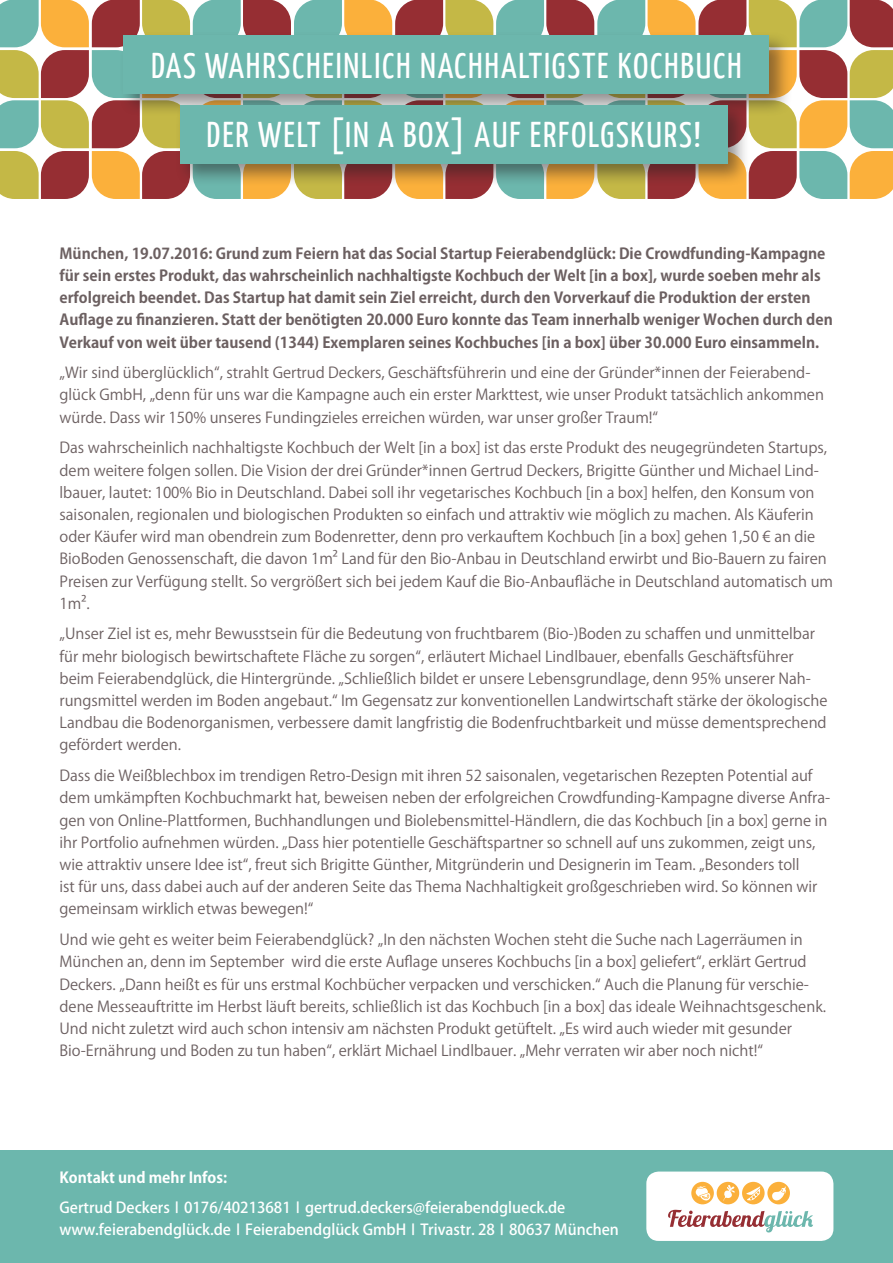
<style>
.page{position:relative;width:893px;height:1263px;background:#fff}
.page>*{position:absolute;margin:0;border:0;box-sizing:border-box;transform-origin:0 0}
.t1{font:35.85px/69.2px "Yanone Kaffeesatz";letter-spacing:.05em;color:#fff;text-align:center}
.t2{font:15px/22.2px "Koz Go Pro";color:#6c6061}
.t3{font:700 15px/22.2px "Koz Go Pro";color:#6c6061}
.t4{font:500 15px/22.2px "Koz Go Pro";color:#fff}
.t5{font:700 15px "Koz Go Pro";color:#fff}
</style>
<div class="page">
<svg style="left:0;top:0;width:893px;height:199px"></svg>
<div style="left:118px;top:30px;width:675px;height:87px;background:#231f20;opacity:.5"></div>
<div style="left:124px;top:36px;width:645px;height:58px;background:#6cb7ad"></div>
<div style="left:175px;top:100px;width:575px;height:86px;background:#231f20;opacity:.5"></div>
<div style="left:180px;top:105px;width:547px;height:58px;background:#6cb7ad"></div>
<div style="left:0;top:1150px;width:893px;height:113px;background:#6cb7ad"></div>
<div style="left:646px;top:1171px;width:187px;height:70px;background:#fff;border-radius:12px"></div>
<svg style="left:691px;top:1182px;width:99px;height:22px"></svg>
<svg style="left:668px;top:1210px;width:145px;height:22px"></svg>
<h1 class="t1" style="left:151px;top:30px;width:592px">DAS WAHRSCHEINLICH NACHHALTIGSTE KOCHBUCH<br>DER WELT [IN A BOX] AUF ERFOLGSKURS!</h1>
<p class="t3" style="left:60px;top:243px;width:775px">München, 19.07.2016: Grund zum Feiern hat das Social Startup Feierabendglück: Die Crowdfunding-Kampagne für sein erstes Produkt, das wahrscheinlich nachhaltigste Kochbuch der Welt [in a box], wurde soeben mehr als erfolgreich beendet. Das Startup hat damit sein Ziel erreicht, durch den Vorverkauf die Produktion der ersten Auflage zu finanzieren. Statt der benötigten 20.000 Euro konnte das Team innerhalb weniger Wochen durch den Verkauf von weit über tausend (1344) Exemplaren seines Kochbuches [in a box] über 30.000 Euro einsammeln.</p>
<p class="t2" style="left:60px;top:362px;width:766px">„Wir sind überglücklich“, strahlt Gertrud Deckers, Geschäftsführerin und eine der Gründer*innen der Feierabend&shy;glück GmbH, „denn für uns war die Kampagne auch ein erster Markttest, wie unser Produkt tatsächlich ankommen würde. Dass wir 150% unseres Fundingzieles erreichen würden, war unser großer Traum!“</p>
<p class="t2" style="left:60px;top:437px;width:775px">Das wahrscheinlich nachhaltigste Kochbuch der Welt [in a box] ist das erste Produkt des neugegründeten Startups, dem weitere folgen sollen. Die Vision der drei Gründer*innen Gertrud Deckers, Brigitte Günther und Michael Lind&shy;lbauer, lautet: 100% Bio in Deutschland. Dabei soll ihr vegetarisches Kochbuch [in a box] helfen, den Konsum von saisonalen, regionalen und biologischen Produkten so einfach und attraktiv wie möglich zu machen. Als Käuferin oder Käufer wird man obendrein zum Bodenretter, denn pro verkauftem Kochbuch [in a box] gehen 1,50 € an die BioBoden Genossenschaft, die davon 1m² Land für den Bio-Anbau in Deutschland erwirbt und Bio-Bauern zu fairen Preisen zur Verfügung stellt. So vergrößert sich bei jedem Kauf die Bio-Anbaufläche in Deutschland automatisch um 1m².</p>
<p class="t2" style="left:60px;top:623px;width:769px">„Unser Ziel ist es, mehr Bewusstsein für die Bedeutung von fruchtbarem (Bio-)Boden zu schaffen und unmittelbar für mehr biologisch bewirtschaftete Fläche zu sorgen“, erläutert Michael Lindlbauer, ebenfalls Geschäftsführer beim Feierabendglück, die Hintergründe. „Schließlich bildet er unsere Lebensgrundlage, denn 95% unserer Nah&shy;rungsmittel werden im Boden angebaut.“ Im Gegensatz zur konventionellen Landwirtschaft stärke der ökologische Landbau die Bodenorganismen, verbessere damit langfristig die Bodenfruchtbarkeit und müsse dementsprechend gefördert werden.</p>
<p class="t2" style="left:60px;top:765px;width:772px">Dass die Weißblechbox im trendigen Retro-Design mit ihren 52 saisonalen, vegetarischen Rezepten Potential auf dem umkämpften Kochbuchmarkt hat, beweisen neben der erfolgreichen Crowdfunding-Kampagne diverse Anfra&shy;gen von Online-Plattformen, Buchhandlungen und Biolebensmittel-Händlern, die das Kochbuch [in a box] gerne in ihr Portfolio aufnehmen würden. „Dass hier potentielle Geschäftspartner so schnell auf uns zukommen, zeigt uns, wie attraktiv unsere Idee ist“, freut sich Brigitte Günther, Mitgründerin und Designerin im Team. „Besonders toll<br>ist für uns, dass dabei auch auf der anderen Seite das Thema Nachhaltigkeit großgeschrieben wird. So können wir gemeinsam wirklich etwas bewegen!“</p>
<p class="t2" style="left:60px;top:929px;width:768px">Und wie geht es weiter beim Feierabendglück? „In den nächsten Wochen steht die Suche nach Lagerräumen in München an, denn im September wird die erste Auflage unseres Kochbuchs [in a box] geliefert“, erklärt Gertrud Deckers. „Dann heißt es für uns erstmal Kochbücher verpacken und verschicken.“ Auch die Planung für verschie&shy;dene Messeauftritte im Herbst läuft bereits, schließlich ist das Kochbuch [in a box] das ideale Weihnachtsgeschenk.<br>Und nicht zuletzt wird auch schon intensiv am nächsten Produkt getüftelt. „Es wird auch wieder mit gesunder Bio-Ernährung und Boden zu tun haben“, erklärt Michael Lindlbauer. „Mehr verraten wir aber noch nicht!“</p>
<p class="t5" style="left:60px;top:1167px;width:169px">Kontakt und mehr Infos:</p>
<p class="t4" style="left:60px;top:1197px;width:561px">Gertrud Deckers I 0176/40213681 I gertrud.deckers@feierabendglueck.de www.feierabendglück.de I Feierabendglück GmbH I Trivastr. 28 I 80637 München</p>
</div>
